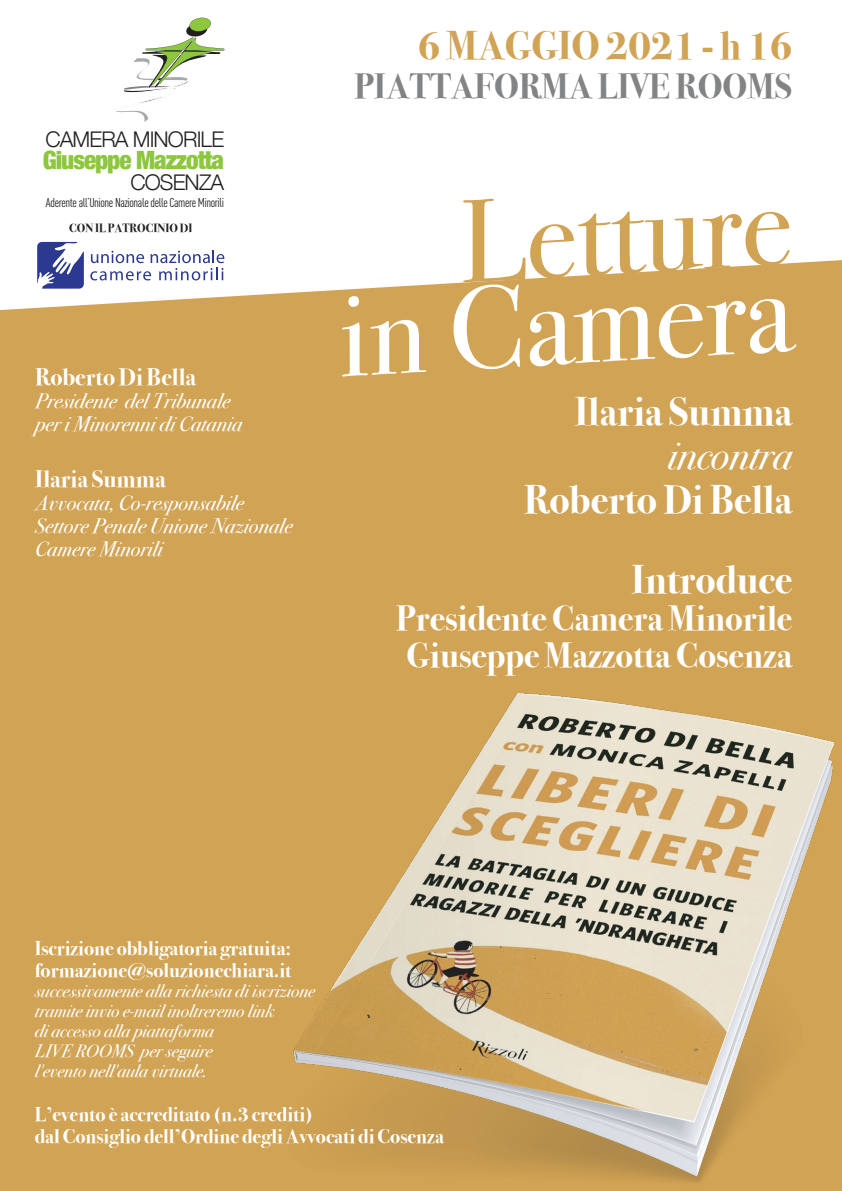
<style>
.page{position:relative;width:842px;height:1191px;background:#fff}
.page>*{position:absolute;margin:0;border:0;box-sizing:border-box;transform-origin:0 0}
.t1{font:117.7px "Bodoni Svty Two ITCTT";color:#fff}
.t2{font:117.7px "Bodoni Svty Two ITCTT";color:#d1a354}
.t3{font:700 40px/80px "Bodoni Svty Two ITCTT";color:#fff;text-align:right}
.t4{font:700 40px "Bodoni Svty Two ITCTT";color:#d1a354}
.t5{font:italic 40px "Bodoni Svty Two ITCTT";color:#fff}
.t6{font:700 35px/37px "Bodoni Svty Two ITCTT";color:#fff;text-align:center}
.t7{font:700 35px "Bodoni Svty Two ITCTT";color:#818385}
.t8{font:900 condensed 25.2px "Helvetica Neue";letter-spacing:-.04em;color:#8dc63f}
.t9{font:700 24px "Bodoni Svty Two ITCTT";color:#fff}
.t10{font:300 21.6px "Helvetica Neue";letter-spacing:-.04em;color:#231f20}
.t11{font:italic 21px/23px "Bodoni Svty Two ITCTT";color:#fff}
.t12{font:700 20px/22px "Bodoni Svty Two ITCTT";color:#fff}
.t13{font:italic 18px/20px "Bodoni Svty Two ITCTT";color:#fff}
.t14{font:12.7px "DIN Cond";letter-spacing:-.03em;color:#231f20}
.t15{font:700 12px "Bodoni Svty Two ITCTT";color:#231f20}
</style>
<div class="page">
<div style="left:0;top:260px;width:842px;height:931px;background:#d1a354"></div>
<svg style="left:116px;top:18px;width:108px;height:104px"></svg>
<svg style="left:90px;top:250px;width:134px;height:30px"></svg>
<svg style="left:37px;top:242px;width:47px;height:47px"></svg>
<img style="left:286px;top:693px;width:547px;height:491px">
<p class="t10" style="left:45px;top:122px;width:180px">CAMERA MINORILE</p>
<h3 class="t8" style="left:43px;top:139px;width:183px">Giuseppe Mazzotta</h3>
<p class="t10" style="left:130px;top:165px;width:95px">COSENZA</p>
<p class="t15" style="left:69px;top:217px;width:125px">CON IL PATROCINIO DI</p>
<p class="t14" style="left:46px;top:195px;width:180px">Aderente all’Unione Nazionale delle Camere Minorili</p>
<h3 class="t9" style="left:35px;top:357px;width:162px">Roberto Di Bella</h3>
<p class="t11" style="left:35px;top:388px;width:209px">Presidente del Tribunale per i Minorenni di Catania</p>
<h3 class="t9" style="left:35px;top:459px;width:132px">Ilaria Summa</h3>
<p class="t11" style="left:35px;top:490px;width:258px">Avvocata, Co-responsabile<br>Settore Penale Unione Nazionale<br>Camere Minorili</p>
<h2 class="t4" style="left:418px;top:12px;width:376px">6 MAGGIO 2021 - h 16</h2>
<h3 class="t7" style="left:355px;top:57px;width:439px">PIATTAFORMA LIVE ROOMS</h3>
<h1 class="t2" style="left:453px;top:145px;width:335px;rotate:-3deg">Letture</h1>
<h1 class="t1" style="left:332px;top:239px;width:455px;rotate:-3deg">in Camera</h1>
<h2 class="t3" style="left:575px;top:368px;width:219px">Ilaria Summa</h2>
<h2 class="t5" style="left:667px;top:420px;width:126px">incontra</h2>
<h2 class="t3" style="left:524px;top:456px;width:270px">Roberto Di Bella<br>Introduce</h2>
<h3 class="t6" style="left:396px;top:597px;width:398px">Presidente Camera Minorile<br>Giuseppe Mazzotta Cosenza</h3>
<p class="t12" style="left:35px;top:935px;width:258px">Iscrizione obbligatoria gratuita: formazione@soluzionechiara.it</p>
<p class="t13" style="left:35px;top:979px;width:282px">successivamente alla richiesta di iscrizione tramite invio e-mail inoltreremo link<br>di accesso alla piattaforma<br>LIVE ROOMS per seguire<br>l'evento nell'aula virtuale.</p>
<p class="t12" style="left:35px;top:1101px;width:411px">L’evento è accreditato (n.3 crediti)<br>dal Consiglio dell’Ordine degli Avvocati di Cosenza</p>
</div>
